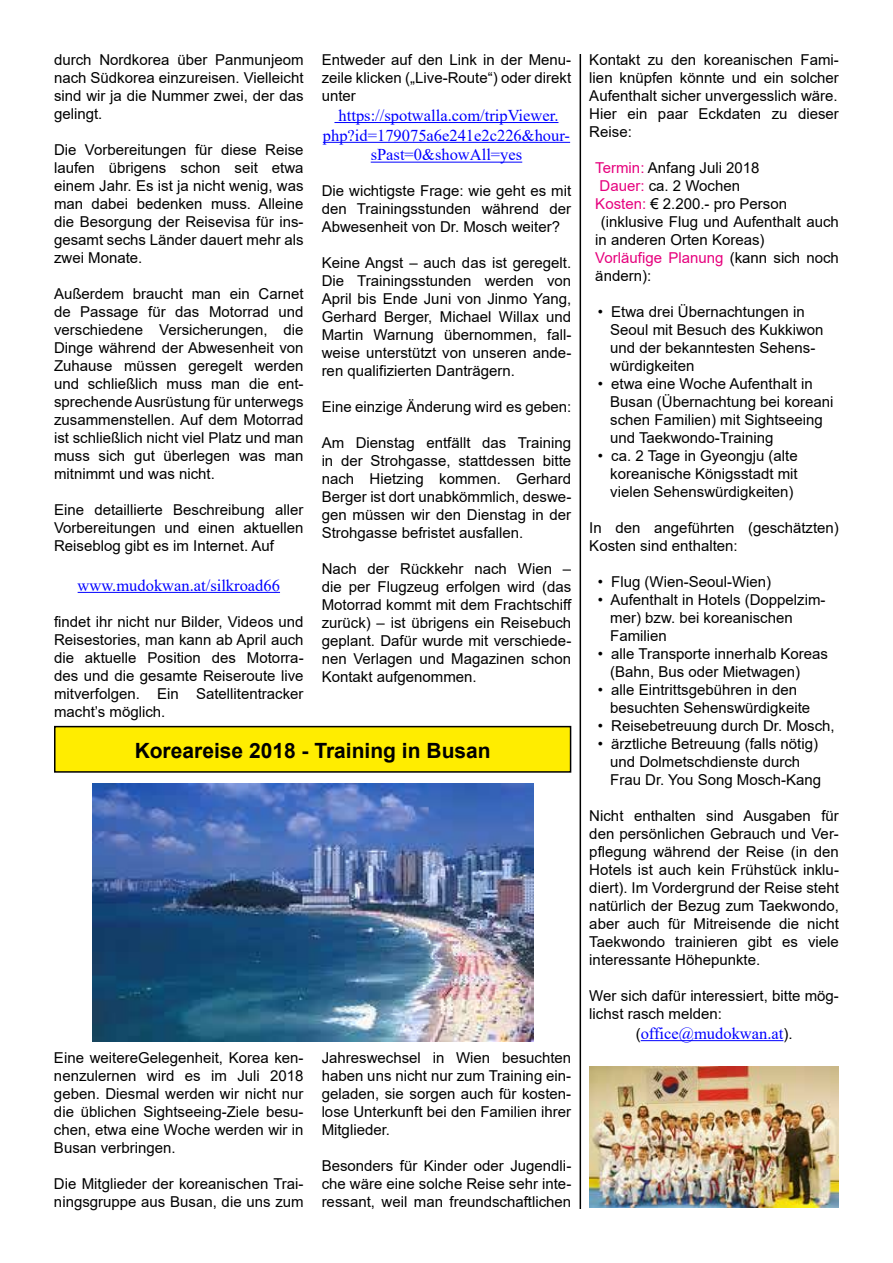
<style>
.page{position:relative;width:893px;height:1263px;background:#fff}
.page>*{position:absolute;margin:0;border:0;box-sizing:border-box;transform-origin:0 0}
.t1{font:700 21px "Arial";color:#000}
.t2{font:16.5px/19.8px "Times New Roman";color:#00f;text-align:center}
.t3{font:15px/18px "Arial";color:#000;text-align:justify}
.t4{font:15px "Arial";color:#e6007d}
.s1{color:#e6007d}
.s2{color:#000}
.s3{font-family:"Arial";font-size:15px;color:#000}
</style>
<div class="page">
<hr style="left:580px;top:54px;width:1px;height:1155px;background:#000">
<hr style="left:78px;top:592px;width:202px;height:1px;background:#00f">
<div style="left:55px;top:727px;width:516px;height:45px;background:#ffed00"></div>
<div style="left:54px;top:726px;width:517px;height:47px;border:2px solid #000"></div>
<hr style="left:334px;top:122px;width:224px;height:1px;background:#00f">
<hr style="left:323px;top:142px;width:247px;height:1px;background:#00f">
<hr style="left:371px;top:162px;width:151px;height:1px;background:#00f">
<hr style="left:641px;top:1040px;width:142px;height:1px;background:#00f">
<img style="left:92px;top:783px;width:441px;height:258px">
<img style="left:589px;top:1066px;width:250px;height:141px">
<p class="t3" style="left:322px;top:51px;width:251px">Entweder auf den Link in der Menu&shy;zeile klicken („Live-Route“) oder direkt unter</p>
<p class="t2" style="left:323px;top:105px;width:249px">https://spotwalla.com/tripViewer. php?id=179075a6e241e2c226&amp;hour&shy;sPast=0&amp;showAll=yes</p>
<p class="t3" style="left:322px;top:182px;width:251px">Die wichtigste Frage: wie geht es mit den Trainingsstunden während der Abwesenheit von Dr. Mosch weiter?</p>
<p class="t3" style="left:322px;top:254px;width:251px">Keine Angst – auch das ist geregelt.<br>Die Trainingsstunden werden von April bis Ende Juni von Jinmo Yang, Gerhard Berger, Michael Willax und Martin Warnung übernommen, fall&shy;weise unterstützt von unseren ande&shy;ren qualifizierten Danträgern.</p>
<p class="t3" style="left:322px;top:398px;width:251px">Eine einzige Änderung wird es geben:</p>
<p class="t3" style="left:322px;top:434px;width:251px">Am Dienstag entfällt das Training in der Strohgasse, stattdessen bitte nach Hietzing kommen. Gerhard Berger ist dort unabkömmlich, deswe&shy;gen müssen wir den Dienstag in der Strohgasse befristet ausfallen.</p>
<p class="t3" style="left:322px;top:560px;width:251px">Nach der Rückkehr nach Wien – die per Flugzeug erfolgen wird (das Motorrad kommt mit dem Frachtschiff zurück) – ist übrigens ein Reisebuch geplant. Dafür wurde mit verschiede&shy;nen Verlagen und Magazinen schon Kontakt aufgenommen.</p>
<p class="t3" style="left:54px;top:51px;width:251px">durch Nordkorea über Panmunjeom nach Südkorea einzureisen. Vielleicht sind wir ja die Nummer zwei, der das gelingt.</p>
<p class="t3" style="left:54px;top:141px;width:251px">Die Vorbereitungen für diese Reise laufen übrigens schon seit etwa einem Jahr. Es ist ja nicht wenig, was man dabei bedenken muss. Alleine die Besorgung der Reisevisa für ins&shy;gesamt sechs Länder dauert mehr als zwei Monate.</p>
<p class="t3" style="left:54px;top:285px;width:251px">Außerdem braucht man ein Carnet de Passage für das Motorrad und verschiedene Versicherungen, die Dinge während der Abwesenheit von Zuhause müssen geregelt werden und schließlich muss man die ent&shy;sprechende Ausrüstung für unterwegs zusammenstellen. Auf dem Motorrad ist schließlich nicht viel Platz und man muss sich gut überlegen was man mitnimmt und was nicht.</p>
<p class="t3" style="left:54px;top:501px;width:251px">Eine detaillierte Beschreibung aller Vorbereitungen und einen aktuellen Reiseblog gibt es im Internet. Auf</p>
<p class="t2" style="left:78px;top:575px;width:204px">www.mudokwan.at/silkroad66</p>
<p class="t3" style="left:54px;top:612px;width:251px">findet ihr nicht nur Bilder, Videos und Reisestories, man kann ab April auch die aktuelle Position des Motorra&shy;des und die gesamte Reiseroute live mitverfolgen. Ein Satellitentracker macht’s möglich.</p>
<h1 class="t1" style="left:135px;top:735px;width:357px">Koreareise 2018 - Training in Busan</h1>
<p class="t3" style="left:54px;top:1048px;width:251px">Eine weitereGelegenheit, Korea ken&shy;nenzulernen wird es im Juli 2018 geben. Diesmal werden wir nicht nur die üblichen Sightseeing-Ziele besu&shy;chen, etwa eine Woche werden wir in Busan verbringen.</p>
<p class="t3" style="left:54px;top:1174px;width:251px">Die Mitglieder der koreanischen Trai&shy;ningsgruppe aus Busan, die uns zum</p>
<p class="t3" style="left:322px;top:1048px;width:251px">Jahreswechsel in Wien besuchten haben uns nicht nur zum Training ein&shy;geladen, sie sorgen auch für kosten&shy;lose Unterkunft bei den Familien ihrer Mitglieder.</p>
<p class="t3" style="left:322px;top:1156px;width:251px">Besonders für Kinder oder Jugendli&shy;che wäre eine solche Reise sehr inte&shy;ressant, weil man freundschaftlichen</p>
<p class="t3" style="left:589px;top:51px;width:251px">Kontakt zu den koreanischen Fami&shy;lien knüpfen könnte und ein solcher Aufenthalt sicher unvergesslich wäre.<br>Hier ein paar Eckdaten zu dieser Reise:</p>
<p class="t3" style="left:595px;top:159px;width:166px"><span class="s1">Termin:</span> Anfang Juli 2018</p>
<p class="t3" style="left:599px;top:177px;width:142px"><span class="s1">Dauer:</span> ca. 2 Wochen</p>
<p class="t3" style="left:595px;top:195px;width:193px"><span class="s1">Kosten:</span> € 2.200.- pro Person</p>
<p class="t3" style="left:601px;top:213px;width:240px">(inklusive Flug und Aufenthalt auch</p>
<p class="t3" style="left:595px;top:231px;width:171px">in anderen Orten Koreas)</p>
<p class="t4" style="left:595px;top:247px;width:245px">Vorläufige Planung <span class="s2">(kann sich noch</span></p>
<p class="t3" style="left:595px;top:267px;width:57px">ändern):</p>
<p class="t3" style="left:610px;top:303px;width:215px;text-align:left;text-indent:-13px">• Etwa drei Übernachtungen in<br>Seoul mit Besuch des Kukkiwon und der bekanntesten Sehens&shy;würdigkeiten</p>
<p class="t3" style="left:610px;top:375px;width:225px;text-align:left;text-indent:-13px">• etwa eine Woche Aufenthalt in<br>Busan (Übernachtung bei koreani schen Familien) mit Sightseeing und Taekwondo-Training</p>
<p class="t3" style="left:610px;top:447px;width:189px;text-indent:-13px">• ca. 2 Tage in Gyeongju (alte koreanische Königsstadt mit vielen Sehenswürdigkeiten)</p>
<p class="t3" style="left:589px;top:519px;width:251px">In den angeführten (geschätzten)<br>Kosten sind enthalten:</p>
<p class="t3" style="left:598px;top:573px;width:175px">• Flug (Wien-Seoul-Wien)</p>
<p class="t3" style="left:610px;top:591px;width:217px;text-align:left;text-indent:-13px">• Aufenthalt in Hotels (Doppelzim&shy;mer) bzw. bei koreanischen<br>Familien</p>
<p class="t3" style="left:610px;top:645px;width:219px;text-indent:-13px">• alle Transporte innerhalb Koreas (Bahn, Bus oder Mietwagen)</p>
<p class="t3" style="left:610px;top:681px;width:202px;text-indent:-13px">• alle Eintrittsgebühren in den besuchten Sehenswürdigkeite</p>
<p class="t3" style="left:598px;top:717px;width:239px">• Reisebetreuung durch Dr. Mosch,</p>
<p class="t3" style="left:610px;top:735px;width:212px;text-align:left;text-indent:-13px">• ärztliche Betreuung (falls nötig) und Dolmetschdienste durch<br>Frau Dr. You Song Mosch-Kang</p>
<p class="t3" style="left:589px;top:807px;width:251px">Nicht enthalten sind Ausgaben für den persönlichen Gebrauch und Ver&shy;pflegung während der Reise (in den Hotels ist auch kein Frühstück inklu&shy;diert). Im Vordergrund der Reise steht natürlich der Bezug zum Taekwondo, aber auch für Mitreisende die nicht Taekwondo trainieren gibt es viele interessante Höhepunkte.</p>
<p class="t3" style="left:589px;top:987px;width:251px">Wer sich dafür interessiert, bitte mög&shy;lichst rasch melden:</p>
<p class="t2" style="left:636px;top:1023px;width:158px"><span class="s3">(</span>office@mudokwan.at<span class="s3">).</span></p>
</div>
